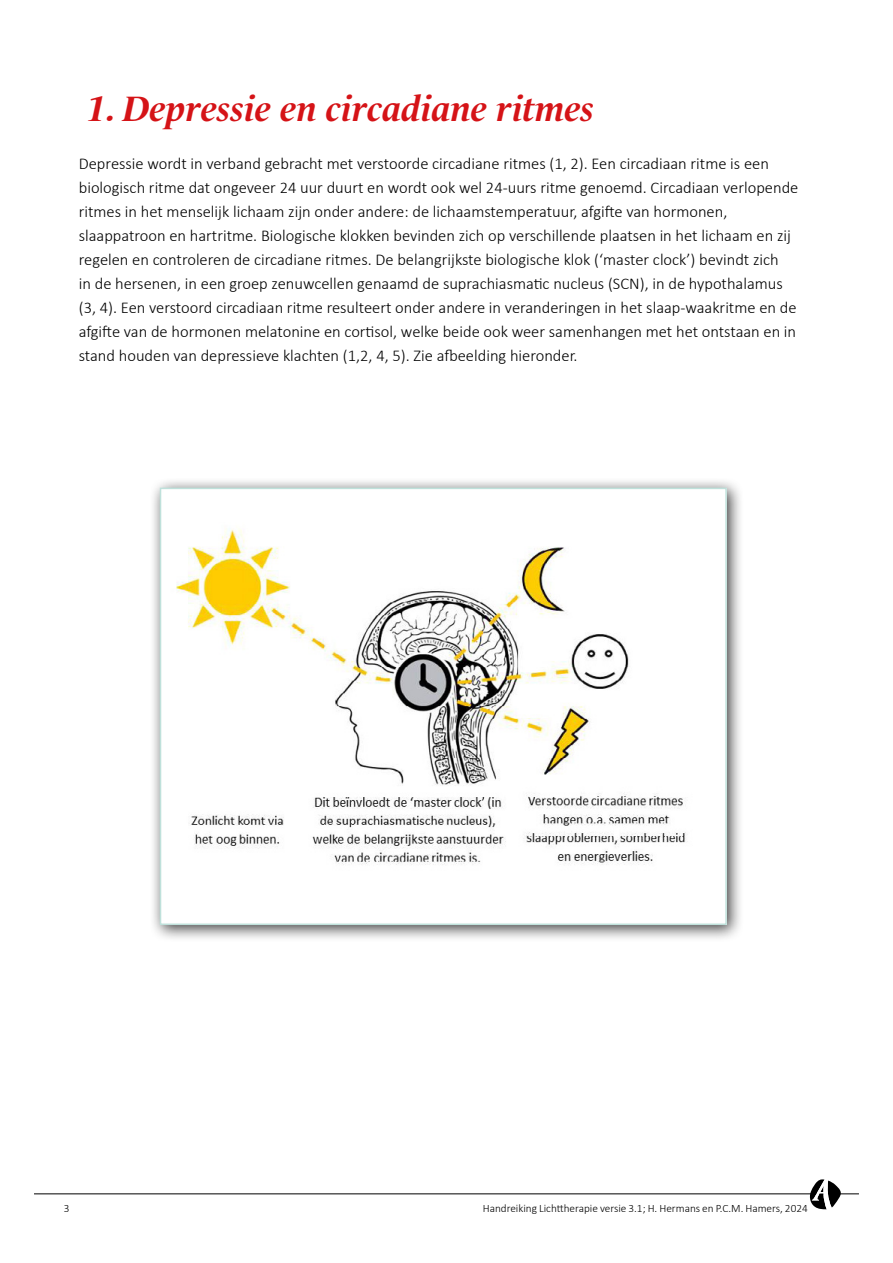
<style>
.page{position:relative;width:893px;height:1263px;background:#fff}
.page>*{position:absolute;margin:0;border:0;box-sizing:border-box;transform-origin:0 0}
.t1{font:italic 700 36px "Le Monde Livre Std";color:#d51317}
.t2{font:300 16.5px/24px "Calibri";color:#000}
.t3{font:300 11.25px "Calibri";color:#000}
</style>
<div class="page">
<hr style="left:34px;top:1193px;width:825px;height:1px;background:#000">
<svg style="left:810px;top:1179px;width:31px;height:30px"></svg>
<div style="left:149px;top:477px;width:595px;height:465px;background:#000;opacity:.75"></div>
<img style="left:163px;top:491px;width:561px;height:431px">
<div style="left:160px;top:488px;width:567px;height:437px;border:2px solid #bfe1db"></div>
<h1 class="t1" style="left:88px;top:88px;width:508px">1. Depressie en circadiane ritmes</h1>
<p class="t2" style="left:79px;top:151px;width:721px">Depressie wordt in verband gebracht met verstoorde circadiane ritmes (1, 2). Een circadiaan ritme is een biologisch ritme dat ongeveer 24 uur duurt en wordt ook wel 24-uurs ritme genoemd. Circadiaan verlopende ritmes in het menselijk lichaam zijn onder andere: de lichaamstemperatuur, afgifte van hormonen, slaappatroon en hartritme. Biologische klokken bevinden zich op verschillende plaatsen in het lichaam en zij regelen en controleren de circadiane ritmes. De belangrijkste biologische klok (‘master clock’) bevindt zich<br>in de hersenen, in een groep zenuwcellen genaamd de suprachiasmatic nucleus (SCN), in de hypothalamus (3, 4). Een verstoord circadiaan ritme resulteert onder andere in veranderingen in het slaap-waakritme en de afgifte van de hormonen melatonine en cortisol, welke beide ook weer samenhangen met het ontstaan en in stand houden van depressieve klachten (1,2, 4, 5). Zie afbeelding hieronder.</p>
<p class="t3" style="left:64px;top:1201px;width:7px">3</p>
<p class="t3" style="left:483px;top:1201px;width:327px">Handreiking Lichttherapie versie 3.1; H. Hermans en P.C.M. Hamers, 2024</p>
</div>
